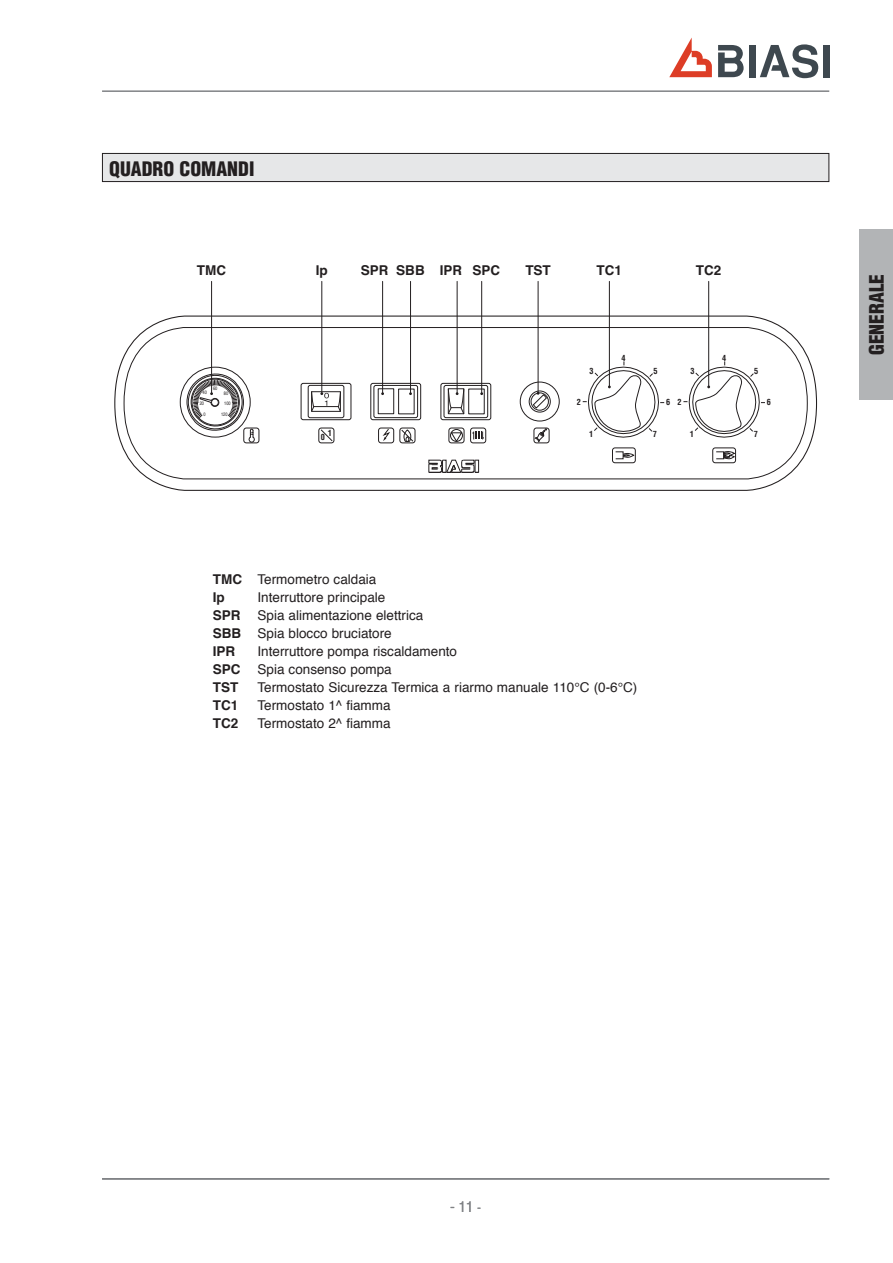
<style>
.page{position:relative;width:893px;height:1263px;background:#fff}
.page>*{position:absolute;margin:0;border:0;box-sizing:border-box;transform-origin:0 0}
.t1{font:900 condensed 19.5px "Helvetica";color:#231f20}
.t2{font:condensed 14.25px "Helvetica";color:#808285}
.t3{font:13.5px/18px "Helvetica";color:#231f20}
.t4{font:700 13.5px "Helvetica";color:#231f20}
.t5{font:700 condensed 8.25px "Helvetica";color:#231f20}
.t6{font:4.95px/10.2px "Helvetica";color:#231f20;scale:.79 1}
.s1{font-weight:700}
.s2{font-size:12px}
</style>
<div class="page">
<hr style="left:102px;top:90px;width:727px;height:2px;background:#808285">
<svg style="left:669px;top:38px;width:43px;height:39px"></svg>
<div style="left:749px;top:45px;width:7px;height:32px;background:#3e484f"></div>
<div style="left:823px;top:45px;width:6px;height:32px;background:#3e484f"></div>
<svg style="left:760px;top:44px;width:59px;height:34px"></svg>
<svg style="left:718px;top:45px;width:25px;height:32px"></svg>
<div style="left:859px;top:230px;width:34px;height:170px;background:#b2b4b6"></div>
<hr style="left:102px;top:1178px;width:727px;height:2px;background:#808285">
<svg style="left:114px;top:316px;width:703px;height:175px"></svg>
<svg style="left:123px;top:327px;width:685px;height:153px"></svg>
<div style="left:374px;top:385px;width:44px;height:33px;border:1px solid #231f20;border-radius:2px"></div>
<div style="left:398px;top:389px;width:16px;height:25px;border:1px solid #231f20"></div>
<div style="left:378px;top:389px;width:16px;height:25px;border:1px solid #231f20"></div>
<div style="left:370px;top:383px;width:51px;height:37px;border:1px solid #231f20;border-radius:2px"></div>
<hr style="left:321px;top:281px;width:1px;height:113px;background:#231f20">
<svg style="left:311px;top:391px;width:30px;height:21px"></svg>
<hr style="left:211px;top:281px;width:1px;height:113px;background:#231f20">
<hr style="left:382px;top:281px;width:1px;height:113px;background:#231f20">
<hr style="left:410px;top:281px;width:1px;height:113px;background:#231f20">
<hr style="left:538px;top:281px;width:1px;height:112px;background:#231f20">
<svg style="left:533px;top:392px;width:14px;height:17px"></svg>
<hr style="left:708px;top:281px;width:1px;height:106px;background:#231f20">
<hr style="left:609px;top:281px;width:1px;height:106px;background:#231f20">
<hr style="left:457px;top:281px;width:1px;height:113px;background:#231f20">
<svg style="left:448px;top:388px;width:16px;height:26px"></svg>
<hr style="left:481px;top:281px;width:1px;height:113px;background:#231f20">
<svg style="left:683px;top:361px;width:82px;height:81px"></svg>
<svg style="left:583px;top:361px;width:81px;height:81px"></svg>
<svg style="left:723px;top:451px;width:11px;height:8px"></svg>
<div style="left:712px;top:448px;width:24px;height:15px;border:1px solid #231f20;border-radius:3px"></div>
<div style="left:612px;top:448px;width:23px;height:15px;border:1px solid #231f20;border-radius:3px"></div>
<svg style="left:622px;top:453px;width:12px;height:5px"></svg>
<svg style="left:534px;top:428px;width:13px;height:13px"></svg>
<div style="left:534px;top:428px;width:15px;height:15px;border:1px solid #231f20;border-radius:3px"></div>
<div style="left:470px;top:428px;width:16px;height:15px;border:1px solid #231f20;border-radius:3px"></div>
<div style="left:449px;top:428px;width:15px;height:15px;border:1px solid #231f20;border-radius:3px"></div>
<div style="left:400px;top:428px;width:15px;height:15px;border:1px solid #231f20;border-radius:3px"></div>
<div style="left:378px;top:428px;width:16px;height:15px;border:1px solid #231f20;border-radius:3px"></div>
<div style="left:319px;top:428px;width:15px;height:15px;border:1px solid #231f20;border-radius:3px"></div>
<div style="left:244px;top:428px;width:15px;height:15px;border:1px solid #231f20;border-radius:3px"></div>
<div style="left:450px;top:429px;width:13px;height:13px;border:1px solid #231f20;border-radius:50%"></div>
<svg style="left:451px;top:432px;width:11px;height:10px"></svg>
<svg style="left:472px;top:432px;width:12px;height:7px"></svg>
<svg style="left:401px;top:429px;width:13px;height:13px"></svg>
<svg style="left:382px;top:428px;width:8px;height:13px"></svg>
<svg style="left:320px;top:429px;width:13px;height:13px"></svg>
<svg style="left:186px;top:364px;width:69px;height:79px"></svg>
<svg style="left:428px;top:460px;width:51px;height:13px"></svg>
<div style="left:102px;top:153px;width:727px;height:29px;background:#e6e7e8"></div>
<div style="left:102px;top:153px;width:727px;height:29px;border:1px solid #231f20"></div>
<h1 class="t1" style="left:109px;top:161px;width:147px">QUADRO COMANDI</h1>
<p class="t4" style="left:197px;top:265px;width:31px">TMC</p>
<p class="t4" style="left:316px;top:265px;width:13px">Ip</p>
<p class="t4" style="left:361px;top:265px;width:141px">SPR SBB IPR SPC</p>
<p class="t4" style="left:525px;top:265px;width:27px">TST</p>
<p class="t4" style="left:597px;top:265px;width:27px">TC1</p>
<p class="t4" style="left:696px;top:265px;width:27px">TC2</p>
<p class="t6" style="left:213px;top:383px;width:7px">60</p>
<p class="t6" style="left:202px;top:388px;width:7px">40</p>
<p class="t6" style="left:224px;top:388px;width:10px">80<br>100</p>
<p class="t6" style="left:200px;top:398px;width:7px">20</p>
<p class="t6" style="left:203px;top:409px;width:4px">0</p>
<p class="t6" style="left:221px;top:409px;width:10px">120</p>
<p class="t5" style="left:328px;top:430px;width:6px">1</p>
<p class="t5" style="left:321px;top:434px;width:6px">0</p>
<p class="t5" style="left:590px;top:367px;width:6px">3</p>
<p class="t5" style="left:577px;top:399px;width:6px">2</p>
<p class="t5" style="left:589px;top:431px;width:6px">1</p>
<p class="t5" style="left:621px;top:354px;width:6px">4</p>
<p class="t5" style="left:653px;top:367px;width:6px">5</p>
<p class="t5" style="left:690px;top:367px;width:6px">3</p>
<p class="t5" style="left:677px;top:399px;width:6px">2</p>
<p class="t5" style="left:666px;top:399px;width:6px">6</p>
<p class="t5" style="left:653px;top:431px;width:6px">7</p>
<p class="t5" style="left:690px;top:431px;width:6px">1</p>
<p class="t5" style="left:722px;top:354px;width:6px">4</p>
<p class="t5" style="left:754px;top:367px;width:6px">5</p>
<p class="t5" style="left:767px;top:399px;width:6px">6</p>
<p class="t5" style="left:754px;top:431px;width:6px">7</p>
<p class="t3" style="left:213px;top:572px;width:165px"><span class="s1">TMC</span> Termometro caldaia<br><span class="s1">Ip</span></p>
<p class="t3" style="left:257px;top:590px;width:129px">Interruttore principale</p>
<p class="t4" style="left:213px;top:610px;width:29px">SPR</p>
<p class="t3" style="left:213px;top:608px;width:212px;text-indent:45px">Spia alimentazione elettrica<br><span class="s1">SBB</span> Spia blocco bruciatore<br><span class="s1">IPR</span></p>
<p class="t3" style="left:257px;top:644px;width:201px">Interruttore pompa riscaldamento</p>
<p class="t4" style="left:213px;top:664px;width:29px">SPC</p>
<p class="t3" style="left:257px;top:662px;width:136px">Spia consenso pompa</p>
<p class="t4" style="left:213px;top:682px;width:27px">TST</p>
<p class="t3" style="left:257px;top:680px;width:381px">Termostato Sicurezza Termica a riarmo manuale 110°C (0-6°C)</p>
<p class="t4" style="left:213px;top:700px;width:27px">TC1</p>
<p class="t3" style="left:257px;top:698px;width:135px">Termostato 1^ fiamma</p>
<p class="t4" style="left:213px;top:718px;width:27px">TC2</p>
<p class="t3" style="left:257px;top:716px;width:135px">Termostato 2^ fiamma</p>
<h1 class="t1" style="left:869px;top:355px;width:83px;rotate:-90deg">GENERALE</h1>
<p class="t2" style="left:450px;top:1201px;width:32px">- 11 <span class="s2">-</span></p>
</div>
